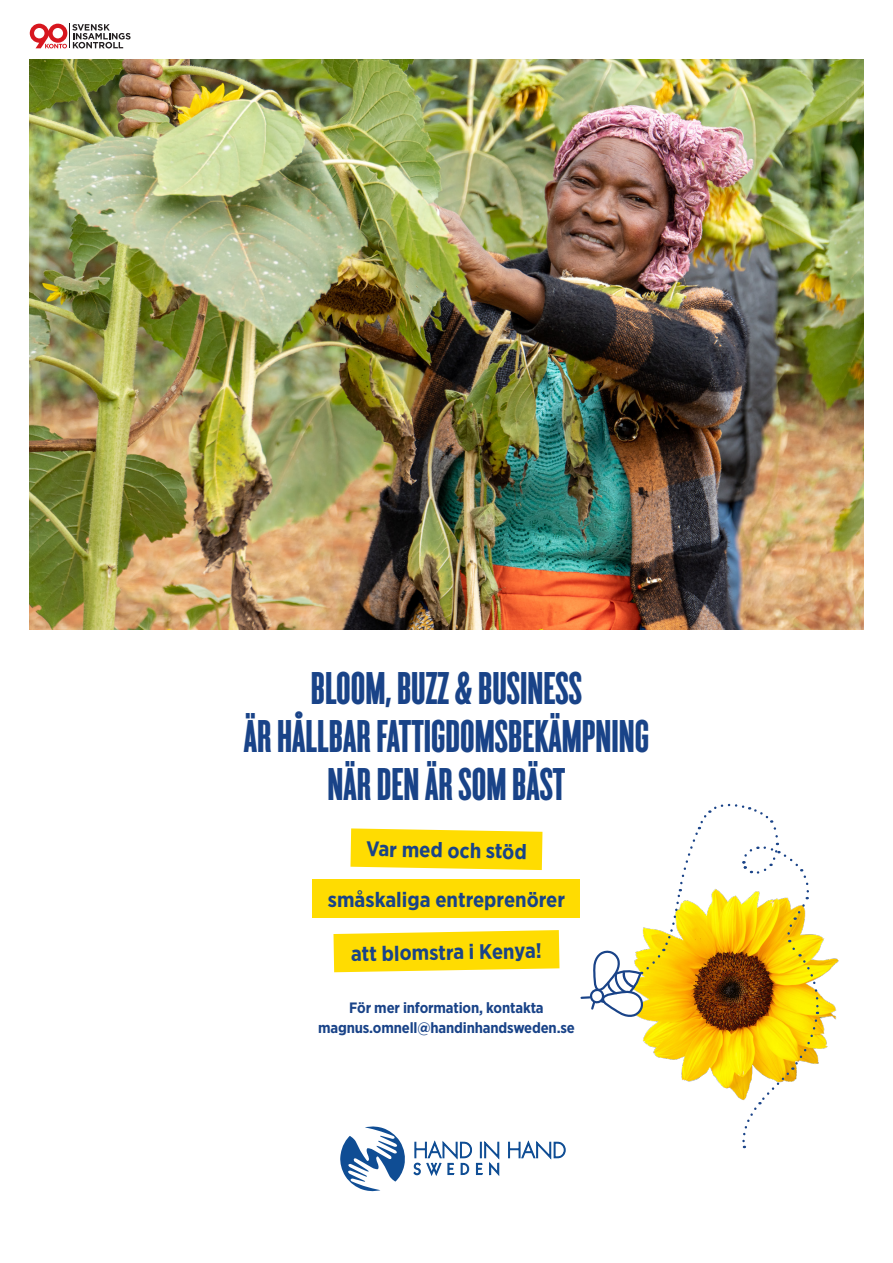
<style>
.page{position:relative;width:893px;height:1263px;background:#fff}
.page>*{position:absolute;margin:0;border:0;box-sizing:border-box;transform-origin:0 0}
.t1{font:48px/48px "Cyclone Layers Background";color:#194388;text-align:center}
.t2{font:700 21px "Gotham Narrow";color:#194388}
.t3{font:700 15px/20.7px "Gotham Narrow";letter-spacing:-.01em;color:#194388;text-align:center}
</style>
<div class="page">
<svg style="left:350px;top:828px;width:192px;height:42px;background:#ffdf19"></svg>
<svg style="left:333px;top:930px;width:226px;height:42px;background:#ffdf19"></svg>
<div style="left:313px;top:879px;width:267px;height:38px;background:#ffdc01"></div>
<img style="left:820px;top:936px;width:19px;height:113px">
<svg style="left:581px;top:804px;width:239px;height:344px"></svg>
<svg style="left:340px;top:1126px;width:65px;height:66px"></svg>
<svg style="left:508px;top:1140px;width:58px;height:20px"></svg>
<svg style="left:414px;top:1140px;width:85px;height:36px"></svg>
<img style="left:30px;top:60px;width:833px;height:569px">
<svg style="left:30px;top:24px;width:101px;height:24px"></svg>
<p class="t1" style="left:244px;top:662px;width:407px">BLOOM, BUZZ &amp; BUSINESS<br>ÄR HÅLLBAR FATTIGDOMSBEKÄMPNING<br>NÄR DEN ÄR SOM BÄST</p>
<p class="t2" style="left:366px;top:835px;width:162px;rotate:1deg">Var med och stöd</p>
<p class="t2" style="left:328px;top:886px;width:239px">småskaliga entreprenörer</p>
<p class="t2" style="left:351px;top:940px;width:192px;rotate:-1deg">att blomstra i Kenya!</p>
<p class="t3" style="left:318px;top:997px;width:258px">För mer information, kontakta magnus.omnell@handinhandsweden.se</p>
</div>
